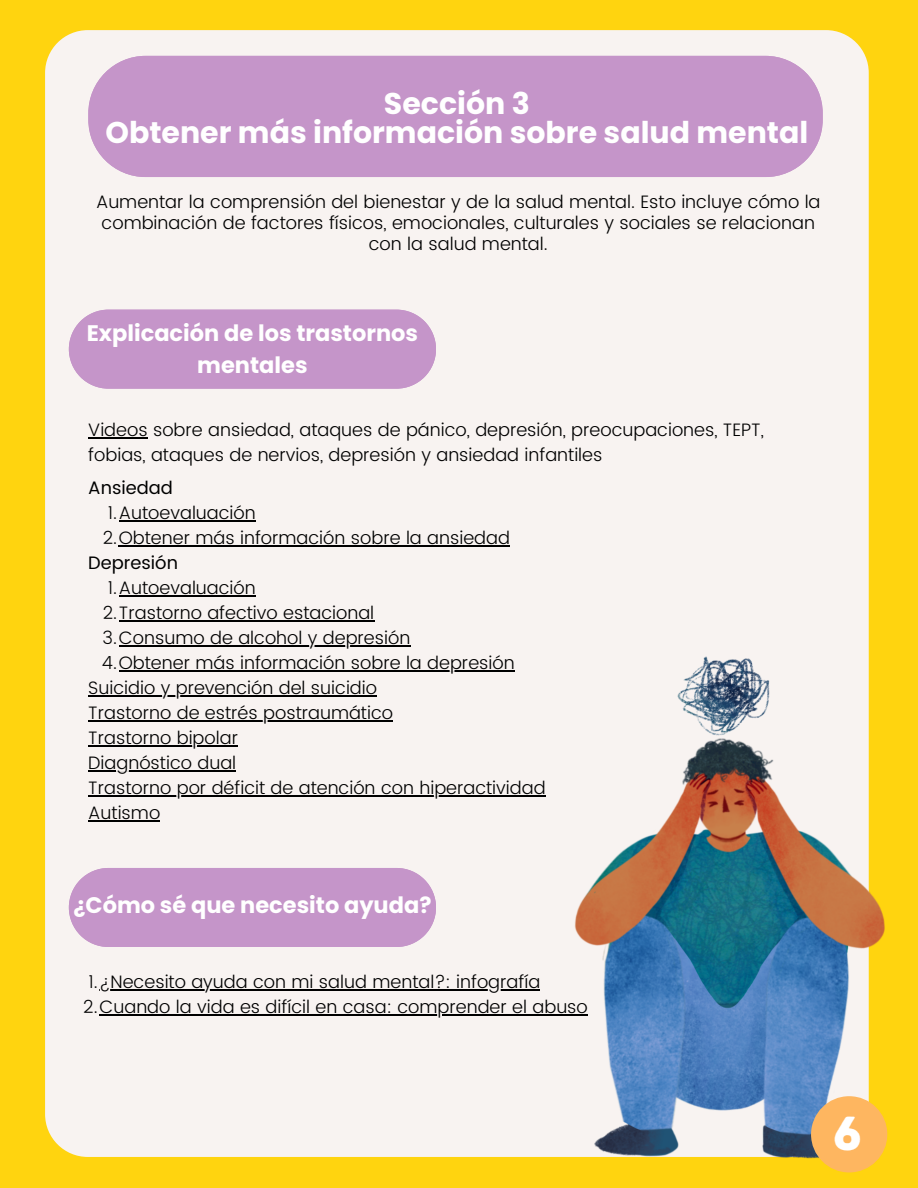
<style>
.page{position:relative;width:918px;height:1188px;background:#ffd40f}
.page>*{position:absolute;margin:0;border:0;box-sizing:border-box;transform-origin:0 0}
.t1{font:47.25px "Intro Rust Base";color:#fff}
.t2{font:700 30px "Poppins";color:#fff}
.t3{font:700 22.5px/31.5px "Poppins";color:#fff;text-align:center}
.t4{font:300 18px/21.3px "Poppins";color:#000}
.t5{font:18px "Poppins";color:#000}
</style>
<div class="page">
<div style="left:45px;top:30px;width:824px;height:1127px;background:#f8f3f1;border-radius:43px"></div>
<div style="left:69px;top:310px;width:367px;height:79px;background:#c595c9"></div>
<div style="left:88px;top:56px;width:735px;height:121px;background:#c595c9"></div>
<div style="left:69px;top:868px;width:367px;height:79px;background:#c595c9"></div>
<img style="left:574px;top:656px;width:312px;height:502px">
<div style="left:811px;top:1096px;width:76px;height:76px;background:#feb660;border-radius:50%"></div>
<hr style="left:119px;top:520px;width:137px;height:1px;background:#000">
<hr style="left:119px;top:545px;width:391px;height:1px;background:#000">
<hr style="left:119px;top:595px;width:137px;height:1px;background:#000">
<hr style="left:119px;top:620px;width:255px;height:1px;background:#000">
<hr style="left:119px;top:645px;width:291px;height:1px;background:#000">
<hr style="left:119px;top:670px;width:396px;height:1px;background:#000">
<hr style="left:88px;top:437px;width:60px;height:1px;background:#000">
<hr style="left:88px;top:695px;width:289px;height:1px;background:#000">
<hr style="left:88px;top:720px;width:305px;height:1px;background:#000">
<hr style="left:88px;top:745px;width:150px;height:1px;background:#000">
<hr style="left:88px;top:770px;width:148px;height:1px;background:#000">
<hr style="left:88px;top:795px;width:458px;height:1px;background:#000">
<hr style="left:88px;top:820px;width:72px;height:1px;background:#000">
<hr style="left:99px;top:989px;width:441px;height:2px;background:#000">
<hr style="left:99px;top:1014px;width:489px;height:1px;background:#000">
<p class="t2" style="left:384px;top:83px;width:147px">Sección 3</p>
<p class="t2" style="left:105px;top:112px;width:704px">Obtener más información sobre salud mental</p>
<p class="t4" style="left:96px;top:191px;width:726px;text-align:center">Aumentar la comprensión del bienestar y de la salud mental. Esto incluye cómo la combinación de factores físicos, emocionales, culturales y sociales se relacionan con la salud mental.</p>
<p class="t3" style="left:87px;top:318px;width:333px">Explicación de los trastornos mentales</p>
<p class="t4" style="left:88px;top:417px;width:677px;line-height:25px">Videos sobre ansiedad, ataques de pánico, depresión, preocupaciones, TEPT, fobias, ataques de nervios, depresión y ansiedad infantiles</p>
<p class="t5" style="left:88px;top:477px;width:86px">Ansiedad</p>
<p class="t4" style="left:108px;top:502px;width:149px">1.Autoevaluación</p>
<p class="t4" style="left:103px;top:527px;width:409px">2.Obtener más información sobre la ansiedad</p>
<p class="t4" style="left:108px;top:577px;width:149px">1.Autoevaluación</p>
<p class="t4" style="left:103px;top:602px;width:273px">2.Trastorno afectivo estacional</p>
<p class="t4" style="left:103px;top:627px;width:309px">3.Consumo de alcohol y depresión</p>
<p class="t4" style="left:102px;top:652px;width:414px">4.Obtener más información sobre la depresión</p>
<p class="t5" style="left:88px;top:552px;width:91px">Depresión</p>
<p class="t4" style="left:88px;top:677px;width:290px">Suicidio y prevención del suicidio</p>
<p class="t4" style="left:88px;top:702px;width:306px">Trastorno de estrés postraumático</p>
<p class="t4" style="left:88px;top:727px;width:151px">Trastorno bipolar</p>
<p class="t4" style="left:88px;top:752px;width:149px">Diagnóstico dual</p>
<p class="t4" style="left:88px;top:777px;width:459px">Trastorno por déficit de atención con hiperactividad</p>
<p class="t4" style="left:88px;top:802px;width:73px">Autismo</p>
<p class="t3" style="left:73px;top:890px;width:360px">¿Cómo sé que necesito ayuda?</p>
<p class="t4" style="left:88px;top:971px;width:453px">1.¿Necesito ayuda con mi salud mental?: infografía</p>
<p class="t4" style="left:83px;top:996px;width:506px">2.Cuando la vida es difícil en casa: comprender el abuso</p>
<p class="t1" style="left:833px;top:1105px;width:31px">6</p>
</div>
